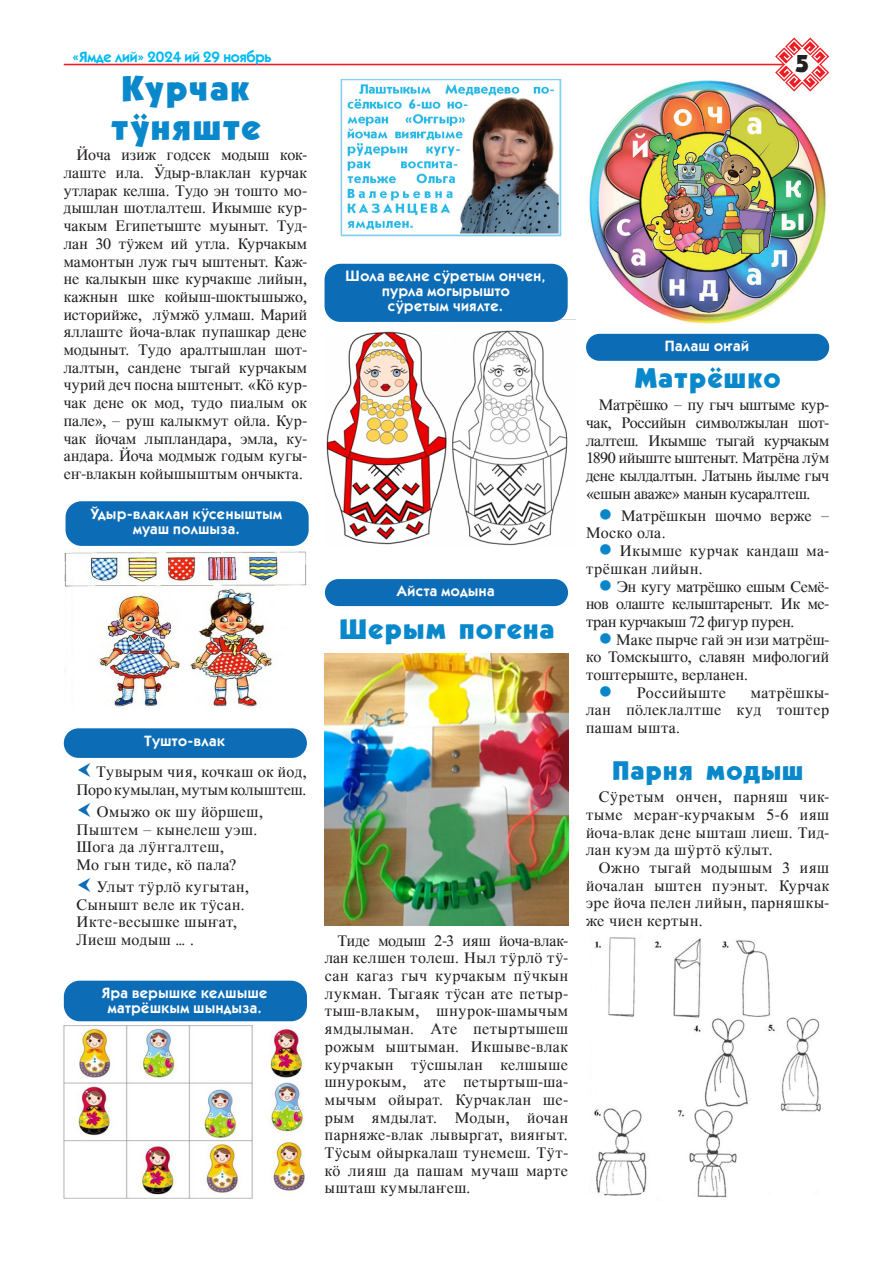
<style>
.page{position:relative;width:893px;height:1263px;background:#fff}
.page>*{position:absolute;margin:0;border:0;box-sizing:border-box;transform-origin:0 0}
.Заголовок{font:700 34.5px "Kabel";letter-spacing:-.06em;color:#0988cb}
.Заголовок-2{font:700 27px "Kabel";letter-spacing:-.05em;color:#0988cb}
.Заголовок-3{font:700 25.5px "Kabel";letter-spacing:-.05em;color:#0988cb}
.t1{font:700 23.1px "Kabel";color:#231f20}
.Основной_текст{font:15.75px/17.7px "Time";letter-spacing:.025em;color:#231f20;text-align:justify}
.Основной_текст-2{font:15.75px/17.7px "Time";letter-spacing:.045em;color:#231f20}
.Основной_текст-3{font:15.75px "Time";letter-spacing:.05em;color:#231f20}
.Подпись_автора{font:700 15px/15px "Kabel CTT";letter-spacing:.035em;color:#fff;text-align:center}
.t2{font:700 15px "Kabel CTT";letter-spacing:-.01em;color:#00baf1}
.s1{color:#0986c9}
</style>
<div class="page">
<img style="left:589px;top:80px;width:237px;height:254px">
<img style="left:340px;top:78px;width:222px;height:159px">
<div style="left:325px;top:579px;width:243px;height:27px;background:#0d6cb6;border-radius:14px"></div>
<img style="left:325px;top:653px;width:243px;height:273px">
<div style="left:586px;top:334px;width:243px;height:27px;background:#0d6cb6;border-radius:14px"></div>
<img style="left:63px;top:1026px;width:243px;height:173px">
<div style="left:64px;top:981px;width:243px;height:40px;background:#0d6cb6;border-radius:16px"></div>
<div style="left:64px;top:728px;width:243px;height:30px;background:#0d6cb6;border-radius:15px"></div>
<img style="left:64px;top:551px;width:243px;height:157px">
<div style="left:66px;top:501px;width:243px;height:45px;background:#0d6cb6;border-radius:16px"></div>
<img style="left:325px;top:310px;width:122px;height:235px">
<img style="left:452px;top:319px;width:123px;height:227px">
<div style="left:325px;top:264px;width:243px;height:58px;background:#0d6cb6;border-radius:16px"></div>
<img style="left:594px;top:937px;width:227px;height:261px">
<hr style="left:64px;top:64px;width:719px;height:1px;background:#ee1d23">
<svg style="left:775px;top:38px;width:54px;height:54px"></svg>
<p class="t2" style="left:72px;top:49px;width:201px">«Ямде лий» 2024 ий 29 ноябрь</p>
<p class="Заголовок" style="left:120px;top:68px;width:132px">Курчак</p>
<p class="Заголовок" style="left:109px;top:106px;width:155px">тўняште</p>
<p class="Основной_текст" style="left:64px;top:146px;width:245px;text-indent:13px">Йоча изиж годсек модыш кок&shy;лаште ила. ™дыр-влаклан курчак утларак келша. Тудо эн тошто мо&shy;дышлан шотлалтеш. Икымше кур&shy;чакым Египетыште муыныт. Туд&shy;лан 30 тўжем ий утла. Курчакым мамонтын луж гыч ыштеныт. Каж&shy;не калыкын шке курчакше лийын, кажнын шке койыш-шоктышыжо, историйже, лўмжє улмаш. Марий яллаште йоча-влак пупашкар дене модыныт. Тудо аралтышлан шот&shy;лалтын, сандене тыгай курчакым чурий деч посна ыштеныт. «Кє кур&shy;чак дене ок мод, тудо пиалым ок пале», – руш калыкмут ойла. Кур&shy;чак йочам лыпландара, эмла, ку&shy;андара. Йоча модмыж годым кугы&shy;е‰-влакын койышыштым ончыкта.</p>
<p class="Подпись_автора" style="left:91px;top:506px;width:193px">Ўдыр-влаклан кўсеныштым муаш полшыза.</p>
<p class="Подпись_автора" style="left:346px;top:268px;width:201px">Шола велне сўретым ончен, пурла могырышто</p>
<p class="Подпись_автора" style="left:388px;top:298px;width:116px">сўретым чиялте.</p>
<p class="Подпись_автора" style="left:397px;top:584px;width:99px">Айста модына</p>
<p class="Заголовок-2" style="left:338px;top:612px;width:219px">Шерым погена</p>
<p class="Подпись_автора" style="left:144px;top:733px;width:82px">Тушто-влак</p>
<p class="Основной_текст" style="left:97px;top:763px;width:212px">Тувырым чия, кочкаш ок йод,</p>
<p class="Основной_текст" style="left:77px;top:781px;width:232px">Поро кумылан, мутым колыштеш.</p>
<p class="Основной_текст" style="left:97px;top:803px;width:168px">Омыжо ок шу йєршеш,</p>
<p class="Основной_текст" style="left:77px;top:820px;width:183px">Пыштем – кынелеш уэш.</p>
<p class="Основной_текст" style="left:77px;top:838px;width:149px">Шога да лў‰галтеш,</p>
<p class="Основной_текст" style="left:77px;top:856px;width:161px">Мо гын тиде, кє пала?</p>
<p class="Основной_текст-3" style="left:97px;top:878px;width:154px">Улыт тўрлє кугытан,</p>
<p class="Основной_текст-2" style="left:77px;top:895px;width:170px">Сынышт веле ик тўсан.</p>
<p class="Основной_текст" style="left:77px;top:913px;width:162px">Икте-весышке шы‰ат,</p>
<p class="Основной_текст" style="left:77px;top:931px;width:119px">Лиеш модыш … .</p>
<p class="Подпись_автора" style="left:102px;top:985px;width:167px">Яра верышке келшыше</p>
<p class="Подпись_автора" style="left:108px;top:1000px;width:155px">матрёшкым шындыза.</p>
<p class="Основной_текст" style="left:325px;top:931px;width:245px;text-indent:13px">Тиде модыш 2-3 ияш йоча-влак&shy;лан келшен толеш. Ныл тўрлє тў&shy;сан кагаз гыч курчакым пўчкын лукман. Тыгаяк тўсан ате петыр&shy;тыш-влакым, шнурок-шамычым ямдылыман. Ате петыртышеш рожым ыштыман. Икшыве-влак курчакын тўсшылан келшыше шнурокым, ате петыртыш-ша&shy;мычым ойырат. Курчаклан ше&shy;рым ямдылат. Модын, йочан парняже-влак лывыргат, вия‰ыт.<br>Тўсым ойыркалаш тунемеш. Тўт&shy;кє лияш да пашам мучаш марте ышташ кумыла‰еш.</p>
<h3 class="t1" style="left:794px;top:50px;width:17px">5</h3>
<p class="Подпись_автора" style="left:665px;top:338px;width:86px">Палаш о‰ай</p>
<p class="Заголовок-2" style="left:634px;top:362px;width:149px">Матрёшко</p>
<p class="Основной_текст" style="left:586px;top:396px;width:245px;text-indent:13px">Матрёшко – пу гыч ыштыме кур&shy;чак, Российын символжылан шот&shy;лалтеш. Икымше тыгай курчакым 1890 ийыште ыштеныт. Матрёна лўм дене кылдалтын. Латынь йылме гыч «ешын аваже» манын кусаралтеш.</p>
<p class="Основной_текст" style="left:586px;top:507px;width:245px;text-indent:13px"><span class="s1">●</span> Матрёшкын шочмо верже –<br>Моско ола.</p>
<p class="Основной_текст-2" style="left:586px;top:542px;width:245px;text-indent:13px"><span class="s1">●</span> Икымше курчак кандаш ма&shy;трёшкан лийын.</p>
<p class="Основной_текст" style="left:586px;top:577px;width:245px;text-indent:13px"><span class="s1">●</span> Эн кугу матрёшко ешым Семё&shy;нов олаште келыштареныт. Ик ме&shy;тран курчакыш 72 фигур пурен.</p>
<p class="Основной_текст" style="left:586px;top:631px;width:245px;text-indent:13px"><span class="s1">●</span> Маке пырче гай эн изи матрёш&shy;ко Томскышто, славян мифологий тоштерыште, верланен.</p>
<p class="Основной_текст" style="left:599px;top:684px;width:129px"><span class="s1">●</span> Российыште</p>
<p class="Основной_текст" style="left:586px;top:684px;width:245px;text-indent:165px">матрёшкы&shy;лан пєлеклалтше куд тоштер пашам ышта.</p>
<p class="Заголовок-3" style="left:611px;top:755px;width:195px">Парня модыш</p>
<p class="Основной_текст" style="left:586px;top:788px;width:245px;text-indent:13px">Сўретым ончен, парняш чик&shy;тыме мера‰-курчакым 5-6 ияш йоча-влак дене ышташ лиеш. Тид&shy;лан куэм да шўртє кўлыт.</p>
<p class="Основной_текст" style="left:586px;top:859px;width:245px;text-indent:13px">Ожно тыгай модышым 3 ияш йочалан ыштен пуэныт. Курчак эре йоча пелен лийын, парняшкы&shy;же чиен кертын.</p>
</div>
